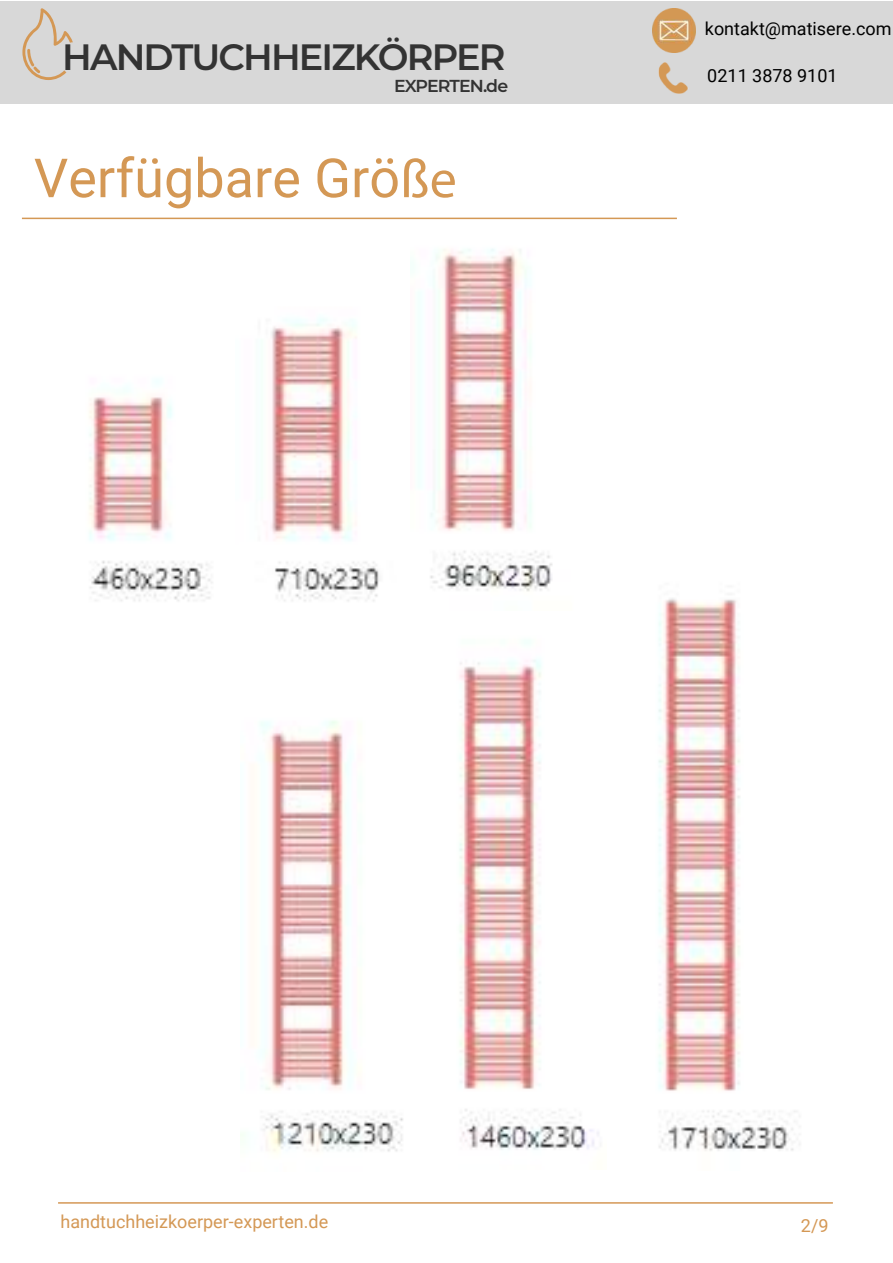
<style>
.page{position:relative;width:893px;height:1263px;background:#fff}
.page>*{position:absolute;margin:0;border:0;box-sizing:border-box;transform-origin:0 0}
.t1{font:54px "Roboto";color:#d49855}
.t2{font:600 36.6px "Montserrat";letter-spacing:-.05em;color:#333}
.t3{font:18px "Roboto";color:#d49855}
.t4{font:18px "Roboto";color:#000}
.t5{font:600 17.4px "Montserrat";letter-spacing:-.055em;color:#333}
.s1{font-family:"Myriad Pro"}
</style>
<div class="page">
<hr style="left:58px;top:1202px;width:775px;height:2px;background:#d49855">
<hr style="left:22px;top:218px;width:655px;height:1px;background:#d49855">
<div style="left:0;top:1px;width:893px;height:102px;background:#d8d8d8"></div>
<img style="left:652px;top:9px;width:44px;height:43px">
<img style="left:658px;top:62px;width:30px;height:32px">
<svg style="left:22px;top:8px;width:51px;height:72px"></svg>
<img style="left:89px;top:379px;width:124px;height:222px">
<img style="left:270px;top:317px;width:110px;height:284px">
<img style="left:410px;top:248px;width:143px;height:344px">
<img style="left:240px;top:721px;width:163px;height:432px">
<img style="left:459px;top:640px;width:140px;height:510px">
<img style="left:658px;top:598px;width:142px;height:553px">
<h2 class="t2" style="left:62px;top:31px;width:445px">HANDTUCHHEIZKÖRPER</h2>
<p class="t5" style="left:394px;top:74px;width:115px">EXPERTEN.de</p>
<h1 class="t1" style="left:34px;top:140px;width:424px">Verfügbare Grö<span class="s1">ße</span></h1>
<p class="t4" style="left:705px;top:16px;width:188px">kontakt@matisere.com</p>
<p class="t4" style="left:707px;top:63px;width:132px">0211 3878 9101</p>
<p class="t3" style="left:60px;top:1209px;width:269px">handtuchheizkoerper-experten.de</p>
<p class="t3" style="left:801px;top:1213px;width:29px">2/9</p>
</div>
